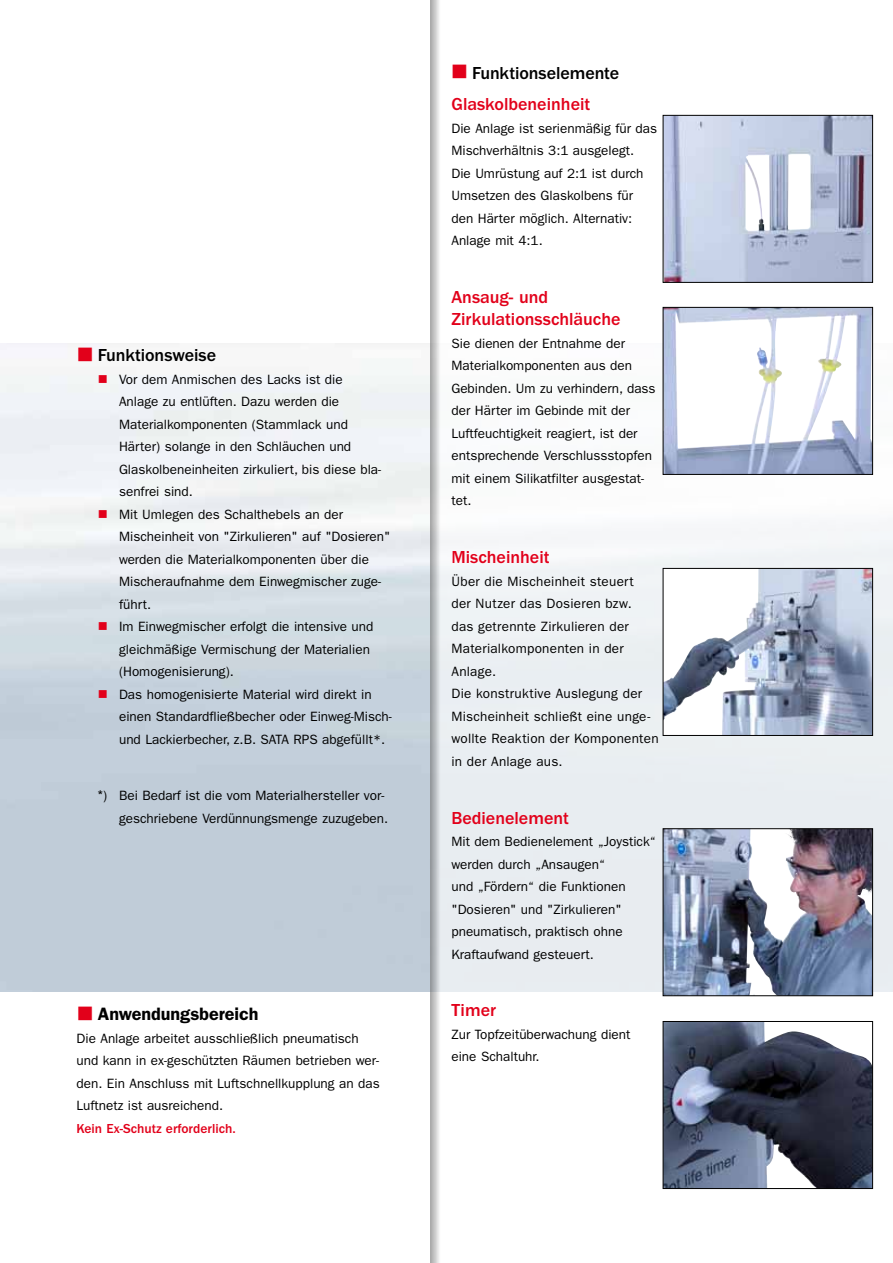
<style>
.page{position:relative;width:893px;height:1263px;background:#fff}
.page>*{position:absolute;margin:0;border:0;box-sizing:border-box;transform-origin:0 0}
.t1{font:500 18px/22.5px "ITC Franklin Gothic Std";color:#e2001a}
.t2{font:500 18px "ITC Franklin Gothic Std";letter-spacing:-.005em;color:#000}
.t3{font:600 18px "ITC Franklin Gothic Std";color:#000}
.t4{font:13.5px/22.5px "ITC Franklin Gothic Std";color:#000}
.t5{font:500 13.5px "ITC Franklin Gothic Std";color:#e2001a}
.s1{font-family:"Arial"}
</style>
<div class="page">
<div style="left:419px;top:0;width:474px;height:1263px;background:#000;opacity:.6"></div>
<img style="left:665px;top:117px;width:206px;height:164px">
<div style="left:663px;top:115px;width:210px;height:168px;border:1px solid #000"></div>
<img style="left:665px;top:309px;width:206px;height:164px">
<div style="left:663px;top:307px;width:210px;height:168px;border:1px solid #000"></div>
<svg style="left:665px;top:570px;width:206px;height:164px;background:#a3aec3"></svg>
<img style="left:665px;top:570px;width:93px;height:146px">
<div style="left:663px;top:568px;width:210px;height:168px;border:1px solid #000"></div>
<img style="left:665px;top:830px;width:206px;height:164px">
<img style="left:760px;top:830px;width:46px;height:112px">
<div style="left:663px;top:828px;width:210px;height:168px;border:1px solid #000"></div>
<img style="left:665px;top:1023px;width:206px;height:164px">
<div style="left:663px;top:1021px;width:210px;height:168px;border:1px solid #000"></div>
<svg style="left:99px;top:375px;width:8px;height:8px"></svg>
<svg style="left:99px;top:510px;width:8px;height:8px"></svg>
<svg style="left:99px;top:622px;width:8px;height:8px"></svg>
<svg style="left:99px;top:690px;width:8px;height:8px"></svg>
<svg style="left:453px;top:65px;width:13px;height:14px"></svg>
<h1 class="t2" style="left:98px;top:345px;width:120px">Funktionsweise</h1>
<p class="t4" style="left:119px;top:368px;width:274px">Vor dem Anmischen des Lacks ist die<br>Anlage zu entlüften. Dazu werden die Materialkomponenten (Stammlack und Härter) solange in den Schläuchen und Glaskolbeneinheiten zirkuliert, bis diese bla&shy;senfrei sind.<br>Mit Umlegen des Schalthebels an der Mischeinheit von "Zirkulieren" auf "Dosieren" werden die Materialkomponenten über die Mischeraufnahme dem Einwegmischer zuge&shy;führt.<br>Im Einwegmischer erfolgt die intensive und gleichmäßige Vermischung der Materialien (Homogenisierung).<br>Das homogenisierte Material wird direkt in einen Standardfließbecher oder Einweg-Misch&shy;und Lackierbecher, z.B. SATA RPS abgefüllt*.</p>
<p class="t4" style="left:98px;top:784px;width:292px;text-align:right"><span class="s1">*</span>*) Bei Bedarf ist die vom Materialhersteller vor&shy;geschriebene Verdünnungsmenge zuzugeben.</p>
<h1 class="t3" style="left:98px;top:1003px;width:162px">Anwendungsbereich</h1>
<p class="t4" style="left:77px;top:1027px;width:305px">Die Anlage arbeitet ausschließlich pneumatisch und kann in ex-geschützten Räumen betrieben wer&shy;den. Ein Anschluss mit Luftschnellkupplung an das Luftnetz ist ausreichend.</p>
<p class="t5" style="left:77px;top:1121px;width:161px">Kein Ex-Schutz erforderlich.</p>
<h1 class="t2" style="left:472px;top:63px;width:149px">Funktionselemente</h1>
<h1 class="t1" style="left:451px;top:93px;width:140px">Glaskolbeneinheit</h1>
<p class="t4" style="left:451px;top:117px;width:207px">Die Anlage ist serienmäßig für das<br>Mischverhältnis 3:1 ausgelegt.<br>Die Umrüstung auf 2:1 ist durch<br>Umsetzen des Glaskolbens für den Härter möglich. Alternativ:<br>Anlage mit 4:1.</p>
<h1 class="t1" style="left:451px;top:286px;width:171px">Ansaug- und<br>Zirkulationsschläuche</h1>
<p class="t4" style="left:451px;top:332px;width:206px">Sie dienen der Entnahme der<br>Materialkomponenten aus den<br>Gebinden. Um zu verhindern, dass der Härter im Gebinde mit der<br>Luftfeuchtigkeit reagiert, ist der entsprechende Verschlussstopfen mit einem Silikatfilter ausgestat&shy;tet.</p>
<h1 class="t1" style="left:451px;top:546px;width:100px">Mischeinheit</h1>
<p class="t4" style="left:451px;top:570px;width:209px">Über die Mischeinheit steuert<br>der Nutzer das Dosieren bzw.<br>das getrennte Zirkulieren der<br>Materialkomponenten in der<br>Anlage.<br>Die konstruktive Auslegung der<br>Mischeinheit schließt eine unge&shy;wollte Reaktion der Komponenten in der Anlage aus.</p>
<h1 class="t1" style="left:451px;top:806px;width:119px">Bedienelement</h1>
<p class="t4" style="left:451px;top:830px;width:206px">Mit dem Bedienelement „Joystick“ werden durch „Ansaugen“<br>und „Fördern“ die Funktionen "Dosieren" und "Zirkulieren" pneumatisch, praktisch ohne<br>Kraftaufwand gesteuert.</p>
<h1 class="t1" style="left:451px;top:999px;width:46px">Timer</h1>
<p class="t4" style="left:451px;top:1023px;width:181px">Zur Topfzeitüberwachung dient eine Schaltuhr.</p>
</div>
